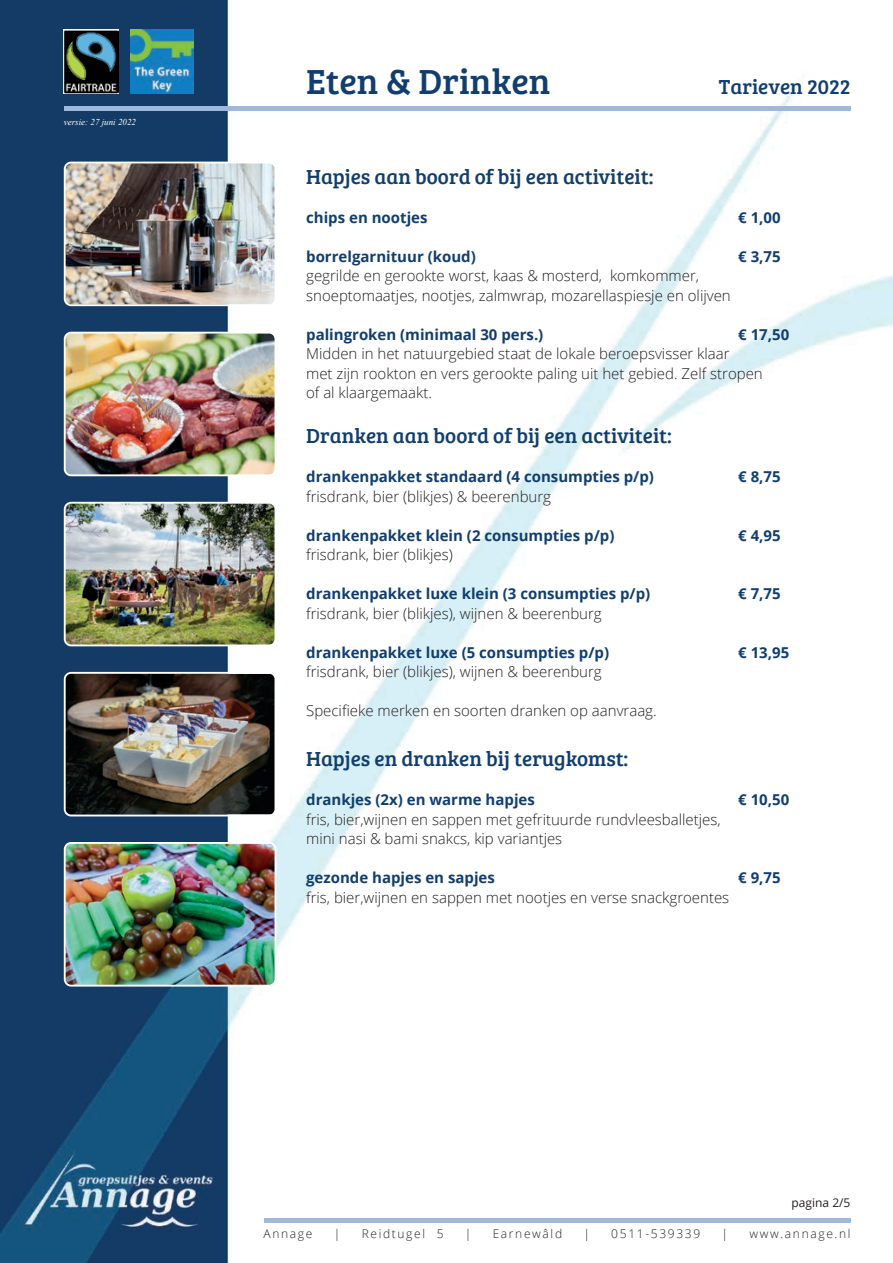
<style>
.page{position:relative;width:893px;height:1263px;background:#fff}
.page>*{position:absolute;margin:0;border:0;box-sizing:border-box;transform-origin:0 0}
.t1{font:36px "Bree Serif";color:#113e6e}
.t2{font:21px "Bree Serif";color:#113e6e}
.t3{font:300 15px/19.5px "Open Sans";color:#231f20}
.t4{font:700 15px "Open Sans";color:#113e6e}
.t5{font:300 12px "Open Sans";letter-spacing:.14em;color:#231f20}
.t6{font:12px "Open Sans";color:#231f20}
.t7{font:italic 9px "Times New Roman";color:#fff}
</style>
<div class="page">
<img style="left:0;top:0;width:893px;height:1263px">
<div style="left:64px;top:106px;width:786px;height:5px;background:#9fb8dd"></div>
<img style="left:65px;top:163px;width:210px;height:142px">
<div style="left:64px;top:162px;width:212px;height:144px;border:2px solid #fff;border-radius:6px"></div>
<hr style="left:264px;top:1218px;width:586px;height:4px;background:#9fb8dd">
<img style="left:65px;top:503px;width:210px;height:142px">
<div style="left:64px;top:502px;width:212px;height:144px;border:2px solid #fff;border-radius:6px"></div>
<img style="left:65px;top:333px;width:210px;height:142px">
<div style="left:64px;top:332px;width:212px;height:144px;border:2px solid #fff;border-radius:6px"></div>
<img style="left:67px;top:675px;width:206px;height:138px">
<div style="left:64px;top:672px;width:212px;height:144px;border:2px solid #fff;border-radius:6px"></div>
<img style="left:65px;top:843px;width:210px;height:143px">
<div style="left:64px;top:842px;width:212px;height:144px;border:2px solid #fff;border-radius:6px"></div>
<img style="left:64px;top:30px;width:54px;height:64px">
<img style="left:130px;top:30px;width:63px;height:64px">
<p class="t7" style="left:64px;top:116px;width:74px">versie: 27 juni 2022</p>
<h1 class="t1" style="left:306px;top:55px;width:246px">Eten &amp; Drinken</h1>
<h2 class="t2" style="left:719px;top:71px;width:133px">Tarieven 2022</h2>
<h2 class="t2" style="left:306px;top:161px;width:349px">Hapjes aan boord of bij een activiteit:</h2>
<p class="t4" style="left:306px;top:207px;width:123px">chips en nootjes</p>
<p class="t4" style="left:738px;top:207px;width:44px">€ 1,00</p>
<p class="t4" style="left:306px;top:246px;width:171px">borrelgarnituur (koud)</p>
<p class="t4" style="left:738px;top:246px;width:44px">€ 3,75</p>
<p class="t3" style="left:306px;top:266px;width:426px">gegrilde en gerookte worst, kaas &amp; mosterd, komkommer, snoeptomaatjes, nootjes, zalmwrap, mozarellaspiesje en olijven</p>
<p class="t4" style="left:306px;top:324px;width:239px">palingroken (minimaal 30 pers.)</p>
<p class="t4" style="left:738px;top:324px;width:53px">€ 17,50</p>
<p class="t3" style="left:306px;top:344px;width:458px">Midden in het natuurgebied staat de lokale beroepsvisser klaar<br>met zijn rookton en vers gerookte paling uit het gebied. Zelf stropen of al klaargemaakt.</p>
<h2 class="t2" style="left:306px;top:420px;width:367px">Dranken aan boord of bij een activiteit:</h2>
<p class="t4" style="left:306px;top:466px;width:349px">drankenpakket standaard (4 consumpties p/p)</p>
<p class="t4" style="left:738px;top:466px;width:44px">€ 8,75</p>
<p class="t3" style="left:306px;top:486px;width:246px">frisdrank, bier (blikjes) &amp; beerenburg</p>
<p class="t4" style="left:306px;top:524px;width:310px">drankenpakket klein (2 consumpties p/p)</p>
<p class="t4" style="left:738px;top:524px;width:44px">€ 4,95</p>
<p class="t3" style="left:306px;top:544px;width:148px">frisdrank, bier (blikjes)</p>
<p class="t4" style="left:306px;top:583px;width:346px">drankenpakket luxe klein (3 consumpties p/p)</p>
<p class="t4" style="left:738px;top:583px;width:44px">€ 7,75</p>
<p class="t3" style="left:306px;top:603px;width:297px">frisdrank, bier (blikjes), wijnen &amp; beerenburg</p>
<p class="t4" style="left:306px;top:641px;width:305px">drankenpakket luxe (5 consumpties p/p)</p>
<p class="t4" style="left:738px;top:641px;width:53px">€ 13,95</p>
<p class="t3" style="left:306px;top:661px;width:297px">frisdrank, bier (blikjes), wijnen &amp; beerenburg</p>
<p class="t3" style="left:306px;top:700px;width:352px">Specifieke merken en soorten dranken op aanvraag.</p>
<h2 class="t2" style="left:306px;top:744px;width:324px">Hapjes en dranken bij terugkomst:</h2>
<p class="t4" style="left:306px;top:789px;width:230px">drankjes (2x) en warme hapjes</p>
<p class="t4" style="left:738px;top:789px;width:53px">€ 10,50</p>
<p class="t3" style="left:306px;top:809px;width:416px">fris, bier,wijnen en sappen met gefrituurde rundvleesballetjes, mini nasi &amp; bami snakcs, kip variantjes</p>
<p class="t4" style="left:306px;top:867px;width:190px">gezonde hapjes en sapjes</p>
<p class="t4" style="left:738px;top:867px;width:44px">€ 9,75</p>
<p class="t3" style="left:306px;top:887px;width:425px">fris, bier,wijnen en sappen met nootjes en verse snackgroentes</p>
<p class="t6" style="left:791px;top:1194px;width:60px">pagina 2/5</p>
<p class="t5" style="left:264px;top:1225px;width:50px">Annage</p>
<p class="t5" style="left:334px;top:1225px;width:8px">|</p>
<p class="t5" style="left:362px;top:1225px;width:83px">Reidtugel 5</p>
<p class="t5" style="left:465px;top:1225px;width:8px">|</p>
<p class="t5" style="left:493px;top:1225px;width:71px">Earnewâld</p>
<p class="t5" style="left:583px;top:1225px;width:8px">|</p>
<p class="t5" style="left:611px;top:1225px;width:90px">0511-539339</p>
<p class="t5" style="left:722px;top:1225px;width:8px">|</p>
<p class="t5" style="left:749px;top:1225px;width:103px">www.annage.nl</p>
</div>
